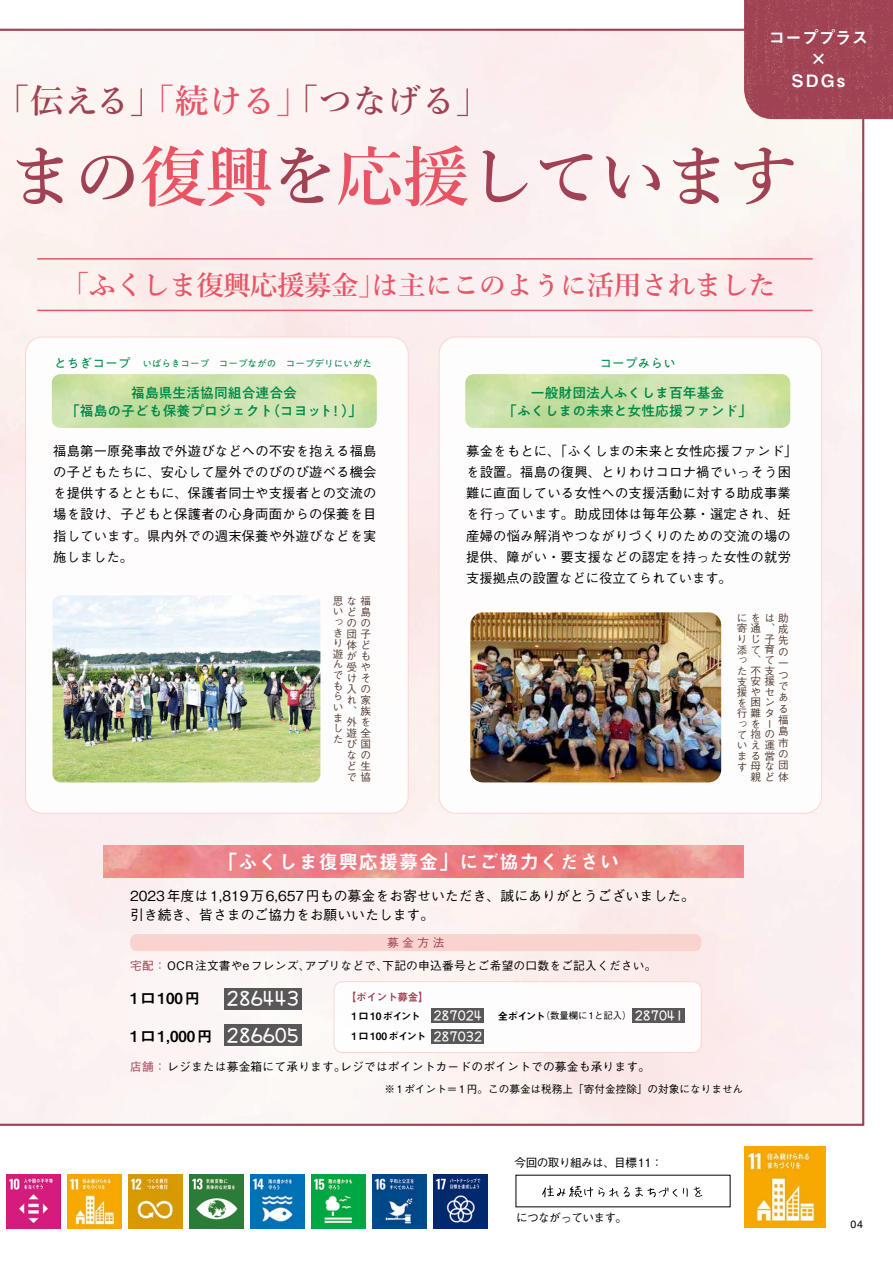
<style>
.page{position:relative;width:893px;height:1263px;background:#fff}
.page>*{position:absolute;margin:0;border:0;box-sizing:border-box;transform-origin:0 0}
.t1{font:600 65.7px "Yu Min Pr 6 N";letter-spacing:-.02em;color:#a04253}
.t2{font:600 33.3px "Yu Min Pr 6 N";letter-spacing:.01em;color:#a04253}
.t3{font:600 27.15px "Yu Min Pr 6 N";letter-spacing:-.025em;color:#e95465}
.t4{font:19.2px "Midashi Go Pr 6 N MB31";letter-spacing:.05em;color:#fff}
.t5{font:700 17.7px "NSK Number";letter-spacing:-.04em;color:#fff}
.t6{font:16.95px/21.3px "Midashi Go Pr 6 N MB31";letter-spacing:-.025em;color:#fff;text-align:center}
.t7{font:15.15px "Midashi Go Pr 6 N MB31";letter-spacing:.065em;color:#000}
.t8{font:500 13.8px/19.2px "Gothic BBB Pr 6 N";letter-spacing:.005em;color:#000}
.t9{font:500 13.8px/18.1px "PA1 Gothic Std N";color:#008b4b;text-align:center}
.t10{font:500 13.35px/21.3px "Gothic BBB Pr 6 N";letter-spacing:.02em;color:#000}
.t11{font:12.75px "PA1 Gothic Std N";color:#008b4b}
.t12{font:700 12px "NSK Number";letter-spacing:-.04em;color:#fff}
.t13{font:500 11.7px "Gothic BBB Pr 6 N";letter-spacing:.02em;color:#000}
.t14{font:500 11.7px "Gothic BBB Pr 6 N";letter-spacing:-.05em;color:#000}
.t15{font:500 11.7px "Gothic BBB Pr 6 N";letter-spacing:-.055em;color:#000}
.t16{font:500 11.7px "Gothic BBB Pr 6 N";color:#a04253}
.t17{font:500 10.65px/10.6px "Gothic BBB Pr 6 N";color:#533c32}
.t18{font:500 10.65px "Gothic BBB Pr 6 N";color:#000}
.t19{font:10.65px "Midashi Go Pr 6 N MB31";letter-spacing:-.025em;color:#a04253}
.t20{font:10.65px "Helvetica LT Std";color:#000}
.t21{font:10.2px "Midashi Go Pr 6 N MB31";letter-spacing:-.06em;color:#000}
.t22{font:9.6px "PA1 Gothic Std N";color:#008b4b}
.t23{font:500 9.3px "Gothic BBB Pr 6 N";color:#000}
.s1{color:#e95465}
.s2{color:#a04253}
</style>
<div class="page">
<div style="left:0;top:29px;width:864px;height:1097px;background:#fcf1f0"></div>
<img style="left:744px;top:0;width:149px;height:119px">
<img style="left:6px;top:1174px;width:54px;height:55px">
<img style="left:67px;top:1174px;width:55px;height:55px">
<img style="left:128px;top:1174px;width:55px;height:55px">
<img style="left:189px;top:1174px;width:55px;height:55px">
<img style="left:250px;top:1174px;width:55px;height:55px">
<img style="left:311px;top:1174px;width:55px;height:55px">
<img style="left:372px;top:1174px;width:55px;height:55px">
<img style="left:434px;top:1174px;width:54px;height:55px">
<div style="left:439px;top:337px;width:383px;height:476px;background:#fff;border-radius:17px"></div>
<img style="left:470px;top:612px;width:251px;height:170px">
<div style="left:26px;top:337px;width:382px;height:476px;background:#fff;border-radius:17px"></div>
<img style="left:53px;top:595px;width:267px;height:187px">
<hr style="left:37px;top:310px;width:776px;height:1px;background:#e95465">
<hr style="left:37px;top:258px;width:776px;height:2px;background:#e95465">
<div style="left:130px;top:934px;width:571px;height:17px;background:#f9d3d0;border-radius:6px"></div>
<div style="left:224px;top:988px;width:78px;height:21px;background:#595757"></div>
<div style="left:224px;top:1024px;width:78px;height:21px;background:#595757"></div>
<div style="left:334px;top:982px;width:367px;height:70px;background:#fff;border-radius:9px"></div>
<div style="left:334px;top:981px;width:368px;height:72px;border:1px solid #f9d3d0;border-radius:9px"></div>
<div style="left:432px;top:1009px;width:52px;height:14px;background:#595757"></div>
<div style="left:432px;top:1029px;width:52px;height:14px;background:#595757"></div>
<div style="left:632px;top:1009px;width:52px;height:14px;background:#595757"></div>
<img style="left:104px;top:846px;width:639px;height:32px">
<svg style="left:542px;top:1185px;width:160px;height:12px"></svg>
<img style="left:744px;top:1146px;width:82px;height:82px">
<h2 class="t2" style="left:-4px;top:82px;width:496px">「伝える」<span class="s1">「続ける」</span>「つなげる「</h2>
<p class="t6" style="left:769px;top:26px;width:101px">コーププラス×<br>SDGs</p>
<h1 class="t1" style="left:9px;top:139px;width:790px">まの<span class="s1">復興</span>を<span class="s1">応援</span>しています</h1>
<h3 class="t3" style="left:62px;top:270px;width:326px">「ふくしま復興応援募金」</h3>
<h3 class="t3" style="left:371px;top:270px;width:406px">は主にこのように活用されました</h3>
<p class="t11" style="left:54px;top:356px;width:78px">とちぎコープ</p>
<p class="t22" style="left:142px;top:357px;width:231px">いばらきコープ　コープながの　コープデリにいがた</p>
<p class="t9" style="left:131px;top:385px;width:167px">福島県生活協同組合連合会</p>
<p class="t9" style="left:266px;top:403px;width:69px">（コヨット</p>
<p class="t9" style="left:329px;top:403px;width:35px">! 「(</p>
<p class="t9" style="left:66px;top:403px;width:209px">「福島の子ども保養プロジェクト</p>
<p class="t10" style="left:53px;top:439px;width:325px;text-align:justify">福島第一原発事故で外遊びなどへの不安を抱える福島の子どもたちに、安心して屋外でのびのび遊べる機会を提供するとともに、保護者同士や支援者との交流の場を設け、子どもと保護者の心身両面からの保養を目指しています。県内外での週末保養や外遊びなどを実施しました。</p>
<p class="t17" style="left:333px;top:594px;width:39px;line-height:11.1px;text-align:justify">思な福いど島っのの</p>
<p class="t17" style="left:333px;top:627px;width:12px">きり遊んでもらいました</p>
<p class="t17" style="left:347px;top:628px;width:25px;line-height:11.1px">団子体どがも受やけそ入のれ家</p>
<p class="t17" style="left:347px;top:705px;width:26px">、族</p>
<p class="t17" style="left:347px;top:716px;width:26px;line-height:11.1px">外を遊全び国なのど生で協</p>
<p class="t11" style="left:599px;top:356px;width:78px">コープみらい</p>
<p class="t9" style="left:503px;top:385px;width:250px">一般財団法人ふくしま百年基金<br>「ふくしまの未来と女性応援ファンド「</p>
<p class="t10" style="left:466px;top:439px;width:333px">募金をもとに、「ふくしまの未来と女性応援ファンド「を設置。福島の復興、とりわけコロナ禍でいっそう困難に直面している女性への支援活動に対する助成事業を行っています。助成団体は毎年公募・選定され、妊産婦の悩み解消やつながりづくりのための交流の場の提供、障がい・要支援などの認定を持った女性の就労支援拠点の設置などに役立てられています。</p>
<p class="t17" style="left:764px;top:606px;width:25px;line-height:22.8px;text-align:right">は助先</p>
<p class="t17" style="left:778px;top:645px;width:12px;line-height:11.4px">の一つである福島市の</p>
<p class="t17" style="left:737px;top:612px;width:53px">にを<br>寄通、成り<br>添て育<br>っ、て<br>た不支<br>支安援<br>援やセ<br>を<br>行難タ<br>っを<br>て抱の<br>いえ運<br>ま<br>す母な団</p>
<p class="t17" style="left:750px;top:633px;width:10px">じ</p>
<p class="t17" style="left:764px;top:633px;width:12px">子</p>
<p class="t17" style="left:750px;top:696px;width:25px">困ン</p>
<p class="t17" style="left:764px;top:718px;width:8px">ー</p>
<p class="t17" style="left:764px;top:749px;width:11px">営</p>
<p class="t17" style="left:750px;top:744px;width:40px;line-height:21.3px">る<br>親ど体</p>
<h3 class="t4" style="left:218px;top:846px;width:402px">「ふくしま復興応援募金」にご協力ください</h3>
<p class="t8" style="left:130px;top:885px;width:566px">2023年度は1,819万6,657円もの募金をお寄せいただき、誠にありがとうございました。引き続き、皆さまのご協力をお願いいたします。</p>
<p class="t16" style="left:387px;top:933px;width:59px">募金方法</p>
<p class="t13" style="left:382px;top:956px;width:276px">下記の申込番号とご希望の口数をご記入ください。</p>
<p class="t13" style="left:305px;top:956px;width:85px">アプリなどで、</p>
<p class="t13" style="left:130px;top:956px;width:182px"><span class="s2">宅配：</span>OCR注文書やeフレンズ、</p>
<h3 class="t5" style="left:226px;top:989px;width:75px">286443</h3>
<p class="t19" style="left:346px;top:988px;width:85px">【ポイント募金【</p>
<p class="t7" style="left:130px;top:986px;width:71px">1口100 円</p>
<p class="t7" style="left:130px;top:1024px;width:84px">1口1,000 円</p>
<h3 class="t5" style="left:226px;top:1025px;width:75px">286605</h3>
<p class="t21" style="left:352px;top:1008px;width:70px">1 口 10 ポイント</p>
<p class="t21" style="left:352px;top:1028px;width:76px">1 口 100 ポイント</p>
<p class="t12" style="left:433px;top:1009px;width:51px">287024</p>
<p class="t12" style="left:433px;top:1030px;width:51px">287032</p>
<p class="t21" style="left:498px;top:1008px;width:49px">全ポイント</p>
<p class="t23" style="left:541px;top:1008px;width:92px">（数量欄に1と記入(</p>
<p class="t12" style="left:634px;top:1009px;width:51px">287041</p>
<p class="t13" style="left:130px;top:1057px;width:217px"><span class="s2">店舗：</span>レジまたは募金箱にて承ります。</p>
<p class="t13" style="left:340px;top:1057px;width:311px">レジではポイントカードのポイントでの募金も承ります。</p>
<p class="t18" style="left:384px;top:1080px;width:360px">※1ポイント＝1円。この募金は税務上「寄付金控除」の対象になりません</p>
<p class="t14" style="left:514px;top:1153px;width:150px">今回の取り組みは、目標11：</p>
<p class="t15" style="left:516px;top:1208px;width:113px">につながっています。</p>
<p class="t20" style="left:850px;top:1218px;width:14px">04</p>
</div>
